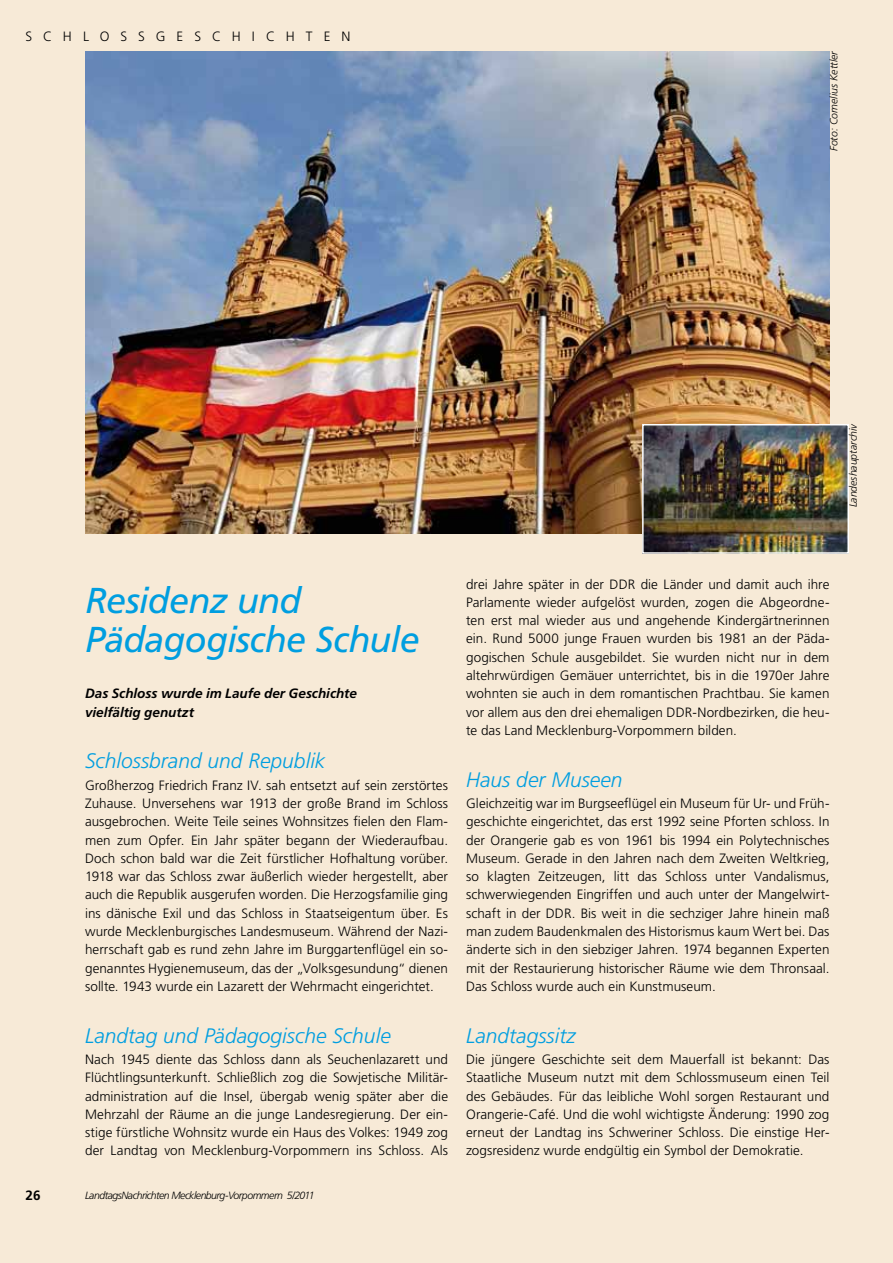
<style>
.page{position:relative;width:893px;height:1263px;background:#f7ead7}
.page>*{position:absolute;margin:0;border:0;box-sizing:border-box;transform-origin:0 0}
.t1{font:italic 36px/39px "Frutiger LT";letter-spacing:-.02em;color:#009ee0}
.t2{font:italic 300 21px "Frutiger LT";color:#009ee0}
.t3{font:300 13.5px/18.3px "Frutiger LT";letter-spacing:.005em;color:#000;text-align:justify}
.t4{font:italic 700 13.5px/18.3px "Frutiger LT";color:#000}
.t5{font:300 13.5px "Frutiger LT";letter-spacing:.815em;color:#000}
.t6{font:700 13.5px "Frutiger LT";color:#000}
.t7{font:italic 300 10.5px "Frutiger LT";letter-spacing:-.045em;color:#000}
.t8{font:italic 300 10.5px "Frutiger LT";color:#000}
</style>
<div class="page">
<img style="left:85px;top:51px;width:744px;height:483px">
<img style="left:645px;top:427px;width:201px;height:124px">
<div style="left:642px;top:424px;width:207px;height:130px;border:2px solid #fff"></div>
<p class="t5" style="left:26px;top:29px;width:326px">SCHLOSSGESCHICHTEN</p>
<p class="t8" style="left:828px;top:151px;width:102px;rotate:-90deg">Foto: Cornelius Kettler</p>
<p class="t8" style="left:847px;top:507px;width:85px;rotate:-90deg">Landeshauptarchiv</p>
<h1 class="t1" style="left:85px;top:581px;width:336px">Residenz und<br>Pädagogische Schule</h1>
<p class="t4" style="left:85px;top:684px;width:273px">Das Schloss wurde im Laufe der Geschichte vielfältig genutzt</p>
<h2 class="t2" style="left:85px;top:749px;width:242px">Schlossbrand und Republik</h2>
<p class="t3" style="left:85px;top:776px;width:365px">Großherzog Friedrich Franz IV. sah entsetzt auf sein zerstörtes Zuhause. Unversehens war 1913 der große Brand im Schloss ausgebrochen. Weite Teile seines Wohnsitzes fielen den Flam&shy;men zum Opfer. Ein Jahr später begann der Wiederaufbau.<br>Doch schon bald war die Zeit fürstlicher Hofhaltung vorüber.<br>1918 war das Schloss zwar äußerlich wieder hergestellt, aber auch die Republik ausgerufen worden. Die Herzogsfamilie ging ins dänische Exil und das Schloss in Staatseigentum über. Es wurde Mecklenburgisches Landesmuseum. Während der Nazi&shy;herrschaft gab es rund zehn Jahre im Burggartenflügel ein so&shy;genanntes Hygienemuseum, das der „Volksgesundung“ dienen sollte. 1943 wurde ein Lazarett der Wehrmacht eingerichtet.</p>
<h2 class="t2" style="left:85px;top:1023px;width:307px">Landtag und Pädagogische Schule</h2>
<p class="t3" style="left:85px;top:1050px;width:365px">Nach 1945 diente das Schloss dann als Seuchenlazarett und Flüchtlingsunterkunft. Schließlich zog die Sowjetische Militär&shy;administration auf die Insel, übergab wenig später aber die Mehrzahl der Räume an die junge Landesregierung. Der ein&shy;stige fürstliche Wohnsitz wurde ein Haus des Volkes: 1949 zog der Landtag von Mecklenburg-Vorpommern ins Schloss. Als</p>
<p class="t6" style="left:26px;top:1187px;width:17px">26</p>
<p class="t7" style="left:85px;top:1189px;width:231px">LandtagsNachrichten Mecklenburg-Vorpommern 5/2011</p>
<p class="t3" style="left:466px;top:575px;width:365px">drei Jahre später in der DDR die Länder und damit auch ihre Parlamente wieder aufgelöst wurden, zogen die Abgeordne&shy;ten erst mal wieder aus und angehende Kindergärtnerinnen ein. Rund 5000 junge Frauen wurden bis 1981 an der Päda&shy;gogischen Schule ausgebildet. Sie wurden nicht nur in dem altehrwürdigen Gemäuer unterrichtet, bis in die 1970er Jahre wohnten sie auch in dem romantischen Prachtbau. Sie kamen vor allem aus den drei ehemaligen DDR-Nordbezirken, die heu&shy;te das Land Mecklenburg-Vorpommern bilden.</p>
<h2 class="t2" style="left:466px;top:767px;width:158px">Haus der Museen</h2>
<p class="t3" style="left:466px;top:794px;width:365px">Gleichzeitig war im Burgseeflügel ein Museum für Ur- und Früh&shy;geschichte eingerichtet, das erst 1992 seine Pforten schloss. In der Orangerie gab es von 1961 bis 1994 ein Polytechnisches Museum. Gerade in den Jahren nach dem Zweiten Weltkrieg, so klagten Zeitzeugen, litt das Schloss unter Vandalismus, schwerwiegenden Eingriffen und auch unter der Mangelwirt&shy;schaft in der DDR. Bis weit in die sechziger Jahre hinein maß man zudem Baudenkmalen des Historismus kaum Wert bei. Das änderte sich in den siebziger Jahren. 1974 begannen Experten mit der Restaurierung historischer Räume wie dem Thronsaal.<br>Das Schloss wurde auch ein Kunstmuseum.</p>
<h2 class="t2" style="left:466px;top:1023px;width:111px">Landtagssitz</h2>
<p class="t3" style="left:466px;top:1050px;width:365px">Die jüngere Geschichte seit dem Mauerfall ist bekannt: Das Staatliche Museum nutzt mit dem Schlossmuseum einen Teil des Gebäudes. Für das leibliche Wohl sorgen Restaurant und Orangerie-Café. Und die wohl wichtigste Änderung: 1990 zog erneut der Landtag ins Schweriner Schloss. Die einstige Her&shy;zogsresidenz wurde endgültig ein Symbol der Demokratie.</p>
</div>
